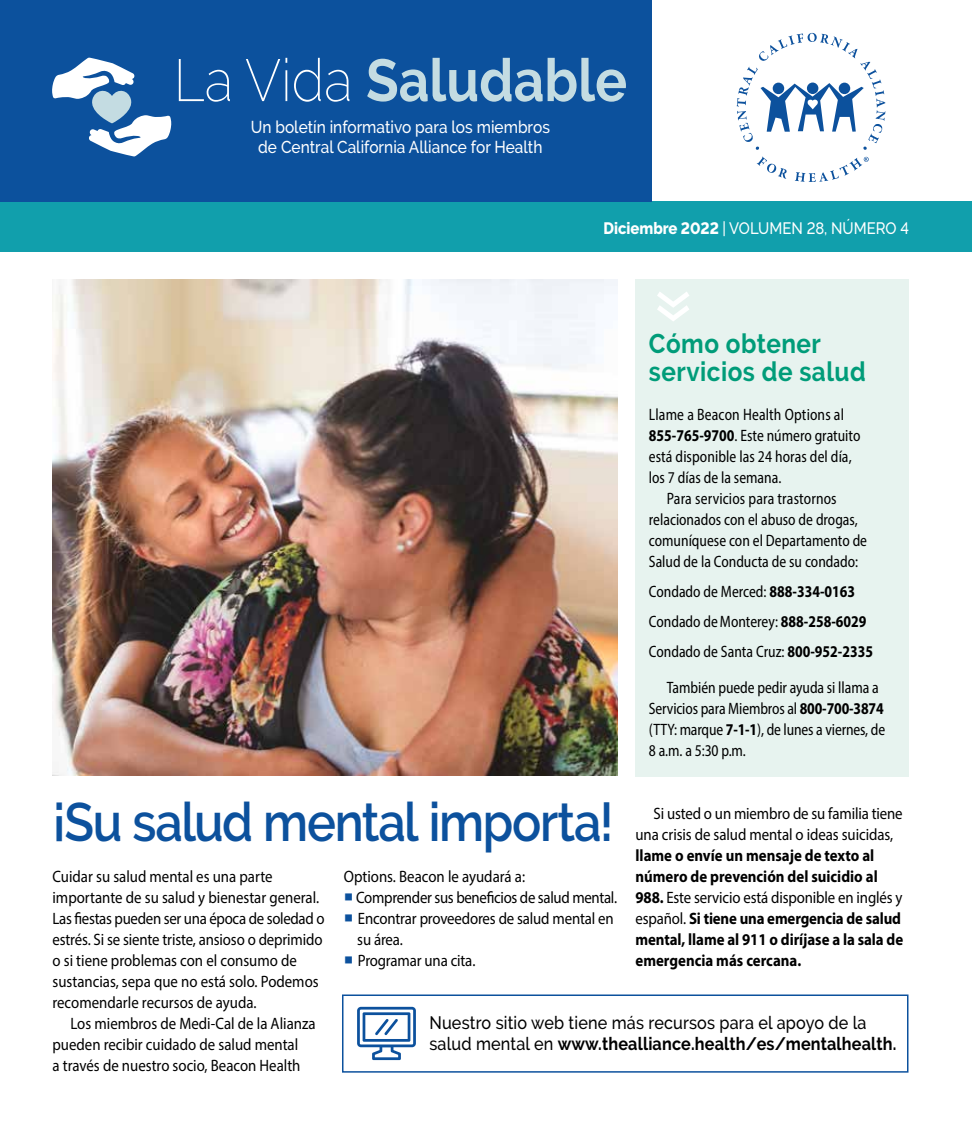
<style>
.page{position:relative;width:972px;height:1134px;background:#fff}
.page>*{position:absolute;margin:0;border:0;box-sizing:border-box;transform-origin:0 0}
.t1{font:700 59.25px "Raleway";color:#c4dce2;scale:.9 1}
.t2{font:600 54px "Raleway";letter-spacing:-.03em;color:#0c519d;scale:.9 1}
.t3{font:700 27px/28.5px "Raleway";letter-spacing:.02em;color:#009c79;scale:.9 1}
.t4{font:500 18px/21px "Raleway";letter-spacing:.01em;color:#000;scale:.9 1}
.t5{font:500 17.1px/20.5px "Raleway";color:#fff;text-align:center;scale:.9 1}
.t6{font:16.5px/21px "Myriad Pro";letter-spacing:-.005em;color:#000;scale:.9 1}
.t7{font:semi-condensed 16.5px/21px "Myriad Pro";color:#000;scale:.9 1}
.t8{font:700 16.5px/21px "Myriad Pro";letter-spacing:-.005em;color:#000;scale:.9 1}
.t9{font:500 16.5px "Raleway";color:#fff;scale:.9 1}
.s1{font-weight:200;color:#fff}
.s2{font-weight:800}
.s3{font-weight:700}
.s4{font-weight:400}
.s5{font-family:"Minion Pro";font-weight:500;font-size:24px;color:#0c519d}
</style>
<div class="page">
<div style="left:636px;top:279px;width:273px;height:498px;background:#e7f3ef"></div>
<svg style="left:657px;top:292px;width:32px;height:29px"></svg>
<div style="left:0;top:202px;width:972px;height:50px;background:#119fac"></div>
<div style="left:0;top:0;width:652px;height:202px;background:#0c519d"></div>
<svg style="left:52px;top:57px;width:120px;height:100px"></svg>
<svg style="left:757px;top:157px;width:30px;height:22px"></svg>
<svg style="left:795px;top:157px;width:74px;height:25px"></svg>
<svg style="left:737px;top:33px;width:148px;height:117px"></svg>
<img style="left:52px;top:279px;width:565px;height:496px">
<div style="left:342px;top:994px;width:567px;height:79px;border:2px solid #0c519d"></div>
<svg style="left:357px;top:1007px;width:59px;height:53px"></svg>
<h1 class="t1" style="left:174px;top:46px;width:505px"><span class="s1">La Vida</span> Saludable</h1>
<p class="t5" style="left:251px;top:116px;width:334px">Un boletín informativo para los miembros de Central California Alliance for Health</p>
<p class="t9" style="left:603px;top:219px;width:341px"><span class="s2">Diciembre 2022</span> | VOLUMEN 28, NÚMERO 4</p>
<h3 class="t3" style="left:649px;top:329px;width:242px">Cómo obtener servicios de salud</h3>
<p class="t7" style="left:649px;top:404px;width:237px">Llame a Beacon Health Options al<br><span class="s3">855-765-9700</span>. Este número gratuito está disponible las 24 horas del día, los 7 días de la semana.</p>
<p class="t7" style="left:649px;top:488px;width:244px;text-indent:18px">Para servicios para trastornos relacionados con el abuso de drogas, comuníquese con el Departamento de Salud de la Conducta de su condado:</p>
<p class="t7" style="left:649px;top:576px;width:251px;line-height:30px">Condado de Merced: <span class="s3">888-334-0163<br></span>Condado deMonterey: <span class="s3">888-258-6029<br></span>Condado de Santa Cruz: <span class="s3">800-952-2335</span></p>
<p class="t7" style="left:649px;top:677px;width:264px;text-indent:18px">También puede pedir ayuda si llama a Servicios para Miembros al <span class="s3">800-700-3874 </span>(TTY: marque <span class="s3">7-1-1</span>), de lunes a viernes, de 8 a.m. a 5:30 p.m.</p>
<h2 class="t2" style="left:52px;top:791px;width:625px">¡Su salud mental importa!</h2>
<p class="t6" style="left:52px;top:866px;width:304px">Cuidar su salud mental es una parte importante de su salud y bienestar general.<br>Las fiestas pueden ser una época de soledad o estrés. Si se siente triste, ansioso o deprimido o si tiene problemas con el consumo de sustancias, sepa que no está solo. Podemos recomendarle recursos de ayuda.</p>
<p class="t6" style="left:52px;top:1013px;width:294px;text-indent:18px">Los miembros de Medi-Cal de la Alianza pueden recibir cuidado de salud mental<br>a través de nuestro socio, Beacon Health</p>
<p class="t6" style="left:636px;top:803px;width:298px;text-indent:18px">Si usted o un miembro de su familia tiene una crisis de salud mental o ideas suicidas,</p>
<p class="t8" style="left:636px;top:844px;width:299px">llame o envíe un mensaje de texto al número de prevención del suicidio al 988. <span class="s4">Este servicio está disponible en inglés y español.</span> Si tiene una emergencia de salud mental, llame al 911 o diríjase a la sala de emergencia más cercana.</p>
<p class="t6" style="left:344px;top:866px;width:203px">Options. Beacon le ayudará a:</p>
<p class="t6" style="left:344px;top:887px;width:305px"><span class="s5">■</span> Comprender sus beneficios de salud mental.</p>
<p class="t6" style="left:357px;top:908px;width:286px;text-indent:-13px"><span class="s5">■</span> Encontrar proveedores de salud mental en su área.</p>
<p class="t6" style="left:344px;top:950px;width:148px"><span class="s5">■</span> Programar una cita.</p>
<p class="t4" style="left:429px;top:1012px;width:520px">Nuestro sitio web tiene más recursos para el apoyo de la salud mental en <span class="s3">www.thealliance.health/es/mentalhealth.</span></p>
</div>
